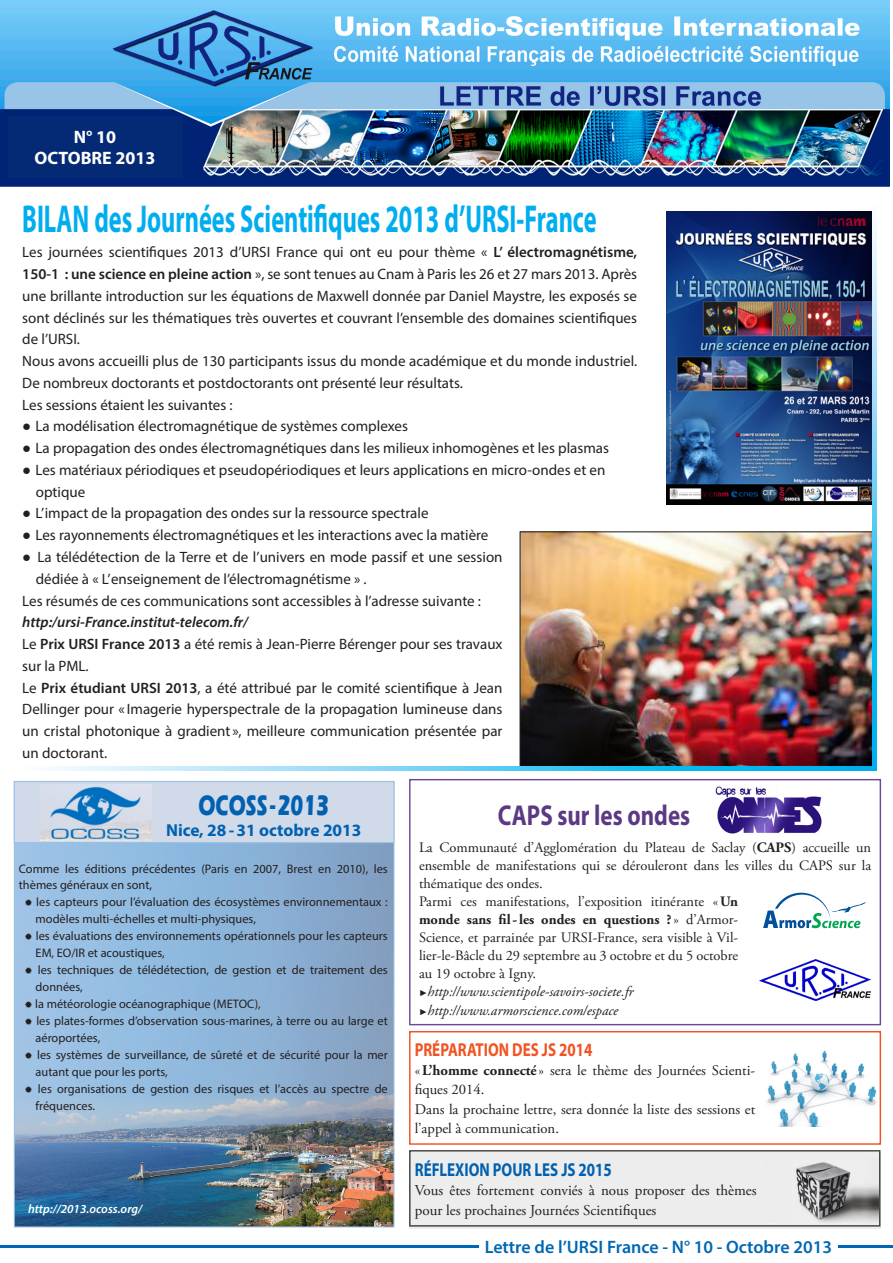
<style>
.page{position:relative;width:893px;height:1263px;background:#fff}
.page>*{position:absolute;margin:0;border:0;box-sizing:border-box;transform-origin:0 0}
.t1{font:700 39px "Myriad Pro";color:#00aeef;scale:.62 1}
.t2{font:700 29.55px "Eras ITC";color:#0161b0;scale:.67 1}
.t3{font:700 28.8px "Myriad Pro";color:#5c3983;scale:.8 1}
.t4{font:700 18.75px "Myriad Pro";color:#0161b0;scale:.8 1}
.t5{font:700 18.75px "Myriad Pro";color:#f15422;scale:.8 1}
.t6{font:600 18px "Myriad Pro";color:#0167b4}
.t7{font:700 18px "Myriad Pro";color:#fff}
.t8{font:700 17.4px "Myriad Pro";color:#0161b0}
.t9{font:15px/21.8px "Myriad Pro";color:#231f20}
.t10{font:15px/19.5px "Adobe Garamond Pro";color:#231f20}
.t11{font:italic 600 15px "Myriad Pro";color:#231f20}
.t12{font:14.7px/19px "Adobe Garamond Pro";color:#231f20}
.t13{font:14.4px/18px "Adobe Garamond Pro";color:#231f20;text-align:justify}
.t14{font:italic 14.4px "Adobe Garamond Pro";color:#231f20}
.t15{font:12.3px/17px "Myriad Pro";color:#231f20}
.t16{font:italic 600 12.3px "Myriad Pro";color:#fff}
.s1{font-weight:600}
.s2{font-family:"Arial"}
.s3{font-weight:700}
.s4{font-family:"Arial";font-style:normal;font-size:8.7px}
</style>
<div class="page">
<img style="left:666px;top:211px;width:207px;height:294px">
<img style="left:521px;top:533px;width:352px;height:232px">
<img style="left:0;top:1px;width:890px;height:185px">
<div style="left:8px;top:116px;width:175px;height:62px;background:#042a75"></div>
<hr style="left:0;top:1245px;width:893px;height:2px;background:#0167b4">
<div style="left:479px;top:1229px;width:359px;height:34px;background:#fff"></div>
<img style="left:16px;top:843px;width:376px;height:382px">
<div style="left:14px;top:781px;width:380px;height:62px;border:1px solid #9bc1e5"></div>
<img style="left:40px;top:784px;width:111px;height:56px">
<img style="left:765px;top:1159px;width:112px;height:64px">
<div style="left:409px;top:1150px;width:471px;height:76px;border:2px solid #454647"></div>
<div style="left:409px;top:1031px;width:472px;height:114px;border:1px solid #f15422"></div>
<img style="left:766px;top:1050px;width:111px;height:77px">
<svg style="left:51px;top:766px;width:822px;height:4px;background:#65d0f5"></svg>
<svg style="left:873px;top:222px;width:4px;height:548px;background:#65d0f5"></svg>
<div style="left:409px;top:779px;width:472px;height:246px;border:1px solid #6e479c"></div>
<svg style="left:763px;top:893px;width:103px;height:35px"></svg>
<img style="left:759px;top:959px;width:111px;height:41px">
<img style="left:715px;top:786px;width:107px;height:48px">
<svg style="left:25px;top:900px;width:7px;height:6px"></svg>
<svg style="left:25px;top:934px;width:7px;height:6px"></svg>
<svg style="left:25px;top:967px;width:7px;height:7px"></svg>
<svg style="left:25px;top:1001px;width:7px;height:7px"></svg>
<svg style="left:25px;top:1018px;width:7px;height:7px"></svg>
<svg style="left:25px;top:1052px;width:7px;height:7px"></svg>
<svg style="left:25px;top:1086px;width:7px;height:7px"></svg>
<p class="t7" style="left:74px;top:125px;width:44px">N° 10</p>
<p class="t7" style="left:35px;top:147px;width:122px">OCTOBRE 2013</p>
<p class="t1" style="left:22px;top:194px;width:928px">BILAN des Journées Scientifiques 2013 d’URSI-France</p>
<p class="t9" style="left:22px;top:241px;width:616px;text-align:justify">Les journées scientifiques 2013 d’URSI France qui ont eu pour thème « <span class="s1">L’ électromagnétisme, 150-1 : une science en pleine action</span> », se sont tenues au Cnam à Paris les 26 et 27 mars 2013. Après une brillante introduction sur les équations de Maxwell donnée par Daniel Maystre, les exposés se sont déclinés sur les thématiques très ouvertes et couvrant l’ensemble des domaines scientifiques de l’URSI.</p>
<p class="t9" style="left:22px;top:350px;width:616px">Nous avons accueilli plus de 130 participants issus du monde académique et du monde industriel.<br>De nombreux doctorants et postdoctorants ont présenté leur résultats.</p>
<p class="t9" style="left:22px;top:394px;width:212px">Les sessions étaient les suivantes :</p>
<p class="t9" style="left:22px;top:415px;width:387px"><span class="s2">●</span> La modélisation électromagnétique de systèmes complexes</p>
<p class="t9" style="left:22px;top:437px;width:588px"><span class="s2">●</span> La propagation des ondes électromagnétiques dans les milieux inhomogènes et les plasmas</p>
<p class="t9" style="left:36px;top:459px;width:571px;text-indent:-14px"><span class="s2">●</span> Les matériaux périodiques et pseudopériodiques et leurs applications en micro-ondes et en optique</p>
<p class="t9" style="left:22px;top:502px;width:408px"><span class="s2">●</span> L’impact de la propagation des ondes sur la ressource spectrale</p>
<p class="t9" style="left:22px;top:524px;width:468px"><span class="s2">●</span> Les rayonnements électromagnétiques et les interactions avec la matière</p>
<p class="t9" style="left:36px;top:546px;width:468px;text-indent:-14px"><span class="s2">●</span> La télédétection de la Terre et de l’univers en mode passif et une session dédiée à « L’enseignement de l’électromagnétisme » .</p>
<p class="t9" style="left:22px;top:589px;width:460px">Les résumés de ces communications sont accessibles à l’adresse suivante :</p>
<p class="t11" style="left:22px;top:613px;width:227px">http:/ursi-France.institut-telecom.fr/</p>
<p class="t9" style="left:22px;top:633px;width:482px">Le <span class="s1">Prix URSI France 2013</span> a été remis à Jean-Pierre Bérenger pour ses travaux sur la PML.</p>
<p class="t9" style="left:22px;top:676px;width:482px;text-align:justify">Le <span class="s1">Prix étudiant URSI 2013</span>, a été attribué par le comité scientifique à Jean Dellinger pour « Imagerie hyperspectrale de la propagation lumineuse dans un cristal photonique à gradient », meilleure communication présentée par un doctorant.</p>
<p class="t2" style="left:199px;top:788px;width:196px">OCOSS-2013</p>
<p class="t8" style="left:166px;top:819px;width:197px">Nice, 28-31 octobre 2013</p>
<p class="t15" style="left:19px;top:860px;width:370px">Comme les éditions précédentes (Paris en 2007, Brest en 2010), les thèmes généraux en sont,</p>
<p class="t15" style="left:36px;top:894px;width:354px">les capteurs pour l’évaluation des écosystèmes environnementaux : modèles multi-échelles et multi-physiques,</p>
<p class="t15" style="left:36px;top:928px;width:354px">les évaluations des environnements opérationnels pour les capteurs<br>EM, EO/IR et acoustiques,</p>
<p class="t15" style="left:36px;top:961px;width:354px">les techniques de télédétection, de gestion et de traitement des données,</p>
<p class="t15" style="left:35px;top:995px;width:227px">la météorologie océanographique (METOC),</p>
<p class="t15" style="left:36px;top:1012px;width:354px">les plates-formes d’observation sous-marines, à terre ou au large et aéroportées,</p>
<p class="t15" style="left:36px;top:1046px;width:354px">les systèmes de surveillance, de sûreté et de sécurité pour la mer autant que pour les ports,</p>
<p class="t15" style="left:36px;top:1080px;width:354px">les organisations de gestion des risques et l’accès au spectre de fréquences.</p>
<p class="t16" style="left:28px;top:1200px;width:116px">http://2013.ocoss.org/</p>
<p class="t3" style="left:498px;top:796px;width:242px">CAPS sur les ondes</p>
<p class="t13" style="left:419px;top:839px;width:454px">La Communauté d’Agglomération du Plateau de Saclay (<span class="s3">CAPS</span>) accueille un ensemble de manifestations qui se dérouleront dans les villes du CAPS sur la thématique des ondes.</p>
<p class="t13" style="left:419px;top:893px;width:321px">Parmi ces manifestations, l’exposition itinérante «<span class="s3">Un monde sans fil-les ondes en questions ?</span>» d’Armor-Science, et parrainée par URSI-France, sera visible à Vil&shy;lier-le-Bâcle du 29 septembre au 3 octobre et du 5 octobre au 19 octobre à Igny.</p>
<p class="t14" style="left:419px;top:983px;width:216px"><span class="s4">►</span>http://www.scientipole-savoirs-societe.fr</p>
<p class="t14" style="left:419px;top:1001px;width:201px"><span class="s4">►</span>http://www.armorscience.com/espace</p>
<p class="t5" style="left:415px;top:1038px;width:224px">PRÉPARATION DES JS 2014</p>
<p class="t12" style="left:415px;top:1062px;width:342px">«<span class="s3">L’homme connecté</span> » sera le thème des Journées Scienti&shy;fiques 2014.</p>
<p class="t12" style="left:415px;top:1100px;width:342px">Dans la prochaine lettre, sera donnée la liste des sessions et l’appel à communication.</p>
<p class="t4" style="left:415px;top:1157px;width:248px">RÉFLEXION POUR LES JS 2015</p>
<p class="t10" style="left:415px;top:1181px;width:343px">Vous êtes fortement conviés à nous proposer des thèmes pour les prochaines Journées Scientifiques</p>
<p class="t6" style="left:485px;top:1235px;width:349px">Lettre de l’URSI France - N° 10 - Octobre 2013</p>
</div>
